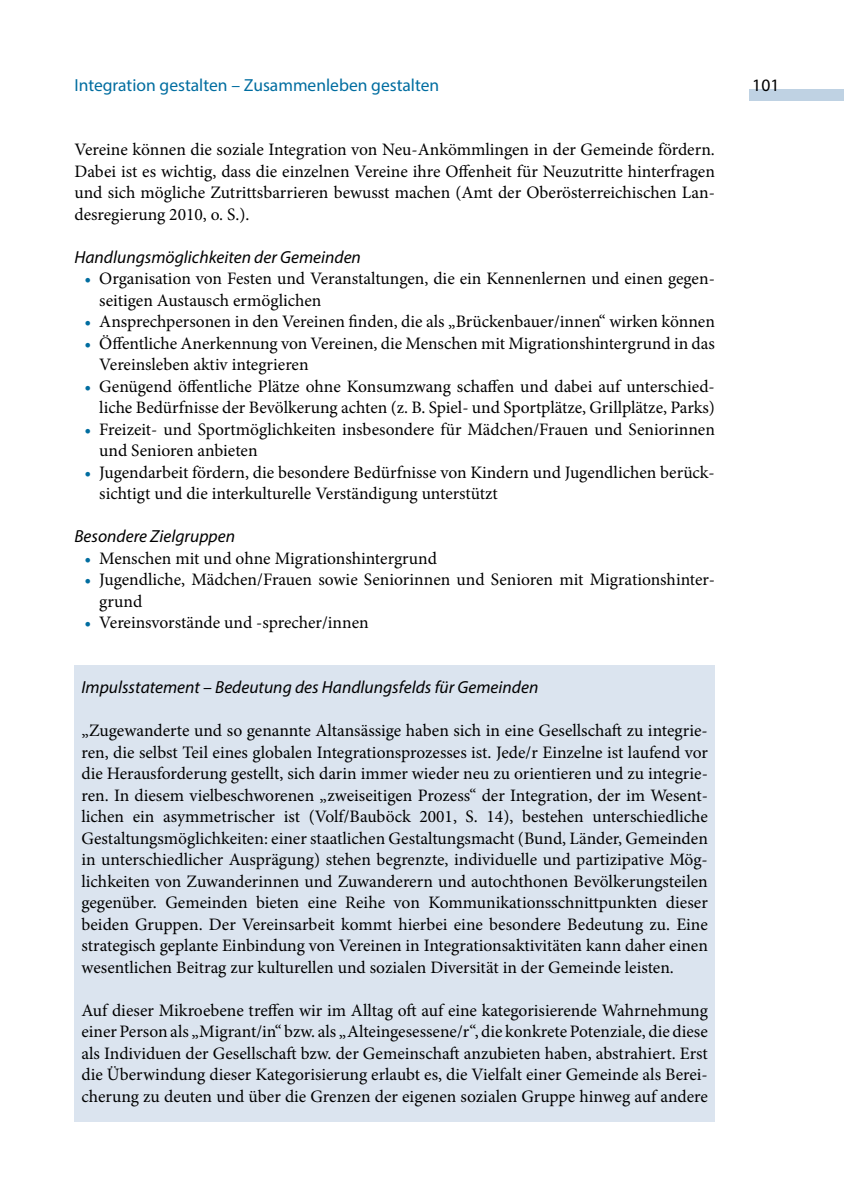
<style>
.page{position:relative;width:844px;height:1191px;background:#fff}
.page>*{position:absolute;margin:0;border:0;box-sizing:border-box;transform-origin:0 0}
.t1{font:17.5px/21.5px "Minion Pro";color:#000}
.t2{font:italic 17.5px "Myriad Pro";color:#000}
.t3{font:17.5px "Myriad Pro";color:#006da0}
.t4{font:17.5px "Myriad Pro";color:#000}
.s1{color:#006da0}
</style>
<div class="page">
<div style="left:74px;top:665px;width:640px;height:456px;background:#dbe4ef"></div>
<div style="left:749px;top:89px;width:94px;height:12px;background:#bfd2e3"></div>
<p class="t3" style="left:74px;top:74px;width:366px">Integration gestalten – Zusammenleben gestalten</p>
<p class="t4" style="left:752px;top:74px;width:29px">101</p>
<p class="t1" style="left:74px;top:139px;width:641px;text-align:justify">Vereine können die soziale Integration von Neu-Ankömmlingen in der Gemeinde fördern.<br>Dabei ist es wichtig, dass die einzelnen Vereine ihre Offenheit für Neuzutritte hinterfragen und sich mögliche Zutrittsbarrieren bewusst machen (Amt der Oberösterreichischen Lan&shy;desregierung 2010, o. S.).</p>
<p class="t2" style="left:74px;top:246px;width:288px">Handlungsmöglichkeiten der Gemeinden</p>
<p class="t1" style="left:99px;top:268px;width:617px;text-indent:-15px"><span class="s1">•</span> Organisation von Festen und Veranstaltungen, die ein Kennenlernen und einen gegen&shy;seitigen Austausch ermöglichen</p>
<p class="t1" style="left:84px;top:311px;width:632px"><span class="s1">•</span> Ansprechpersonen in den Vereinen finden, die als „Brückenbauer/innen“ wirken können</p>
<p class="t1" style="left:99px;top:333px;width:617px;text-indent:-15px"><span class="s1">•</span> Öffentliche Anerkennung von Vereinen, die Menschen mit Migrationshintergrund in das<br>Vereinsleben aktiv integrieren</p>
<p class="t1" style="left:84px;top:376px;width:632px;text-align:right"><span class="s1">•</span> Genügend öffentliche Plätze ohne Konsumzwang schaffen und dabei auf unterschied&shy;liche Bedürfnisse der Bevölkerung achten (z. B. Spiel- und Sportplätze, Grillplätze, Parks)</p>
<p class="t1" style="left:99px;top:419px;width:617px;text-indent:-15px"><span class="s1">•</span> Freizeit- und Sportmöglichkeiten insbesondere für Mädchen/Frauen und Seniorinnen und Senioren anbieten</p>
<p class="t1" style="left:99px;top:462px;width:617px;text-indent:-15px"><span class="s1">•</span> Jugendarbeit fördern, die besondere Bedürfnisse von Kindern und Jugendlichen berück&shy;sichtigt und die interkulturelle Verständigung unterstützt</p>
<p class="t2" style="left:74px;top:526px;width:162px">Besondere Zielgruppen</p>
<p class="t1" style="left:84px;top:547px;width:354px"><span class="s1">•</span> Menschen mit und ohne Migrationshintergrund</p>
<p class="t1" style="left:99px;top:569px;width:617px;text-indent:-15px"><span class="s1">•</span> Jugendliche, Mädchen/Frauen sowie Seniorinnen und Senioren mit Migrationshinter&shy;grund</p>
<p class="t1" style="left:84px;top:612px;width:286px"><span class="s1">•</span> Vereinsvorstände und -sprecher/innen</p>
<p class="t2" style="left:81px;top:676px;width:458px">Impulsstatement – Bedeutung des Handlungsfelds für Gemeinden</p>
<p class="t1" style="left:81px;top:720px;width:627px;text-align:justify">„Zugewanderte und so genannte Altansässige haben sich in eine Gesellschaft zu integrie&shy;ren, die selbst Teil eines globalen Integrationsprozesses ist. Jede/r Einzelne ist laufend vor die Herausforderung gestellt, sich darin immer wieder neu zu orientieren und zu integrie&shy;ren. In diesem vielbeschworenen „zweiseitigen Prozess“ der Integration, der im Wesent&shy;lichen ein asymmetrischer ist (Volf/Bauböck 2001, S. 14), bestehen unterschiedliche Gestaltungsmöglichkeiten: einer staatlichen Gestaltungsmacht (Bund, Länder, Gemeinden in unterschiedlicher Ausprägung) stehen begrenzte, individuelle und partizipative Mög&shy;lichkeiten von Zuwanderinnen und Zuwanderern und autochthonen Bevölkerungsteilen gegenüber. Gemeinden bieten eine Reihe von Kommunikationsschnittpunkten dieser beiden Gruppen. Der Vereinsarbeit kommt hierbei eine besondere Bedeutung zu. Eine strategisch geplante Einbindung von Vereinen in Integrationsaktivitäten kann daher einen wesentlichen Beitrag zur kulturellen und sozialen Diversität in der Gemeinde leisten.</p>
<p class="t1" style="left:81px;top:999px;width:627px;text-align:justify">Auf dieser Mikroebene treffen wir im Alltag oft auf eine kategorisierende Wahrnehmung einer Person als „Migrant/in“ bzw. als „Alteingesessene/r“, die konkrete Potenziale, die diese als Individuen der Gesellschaft bzw. der Gemeinschaft anzubieten haben, abstrahiert. Erst die Überwindung dieser Kategorisierung erlaubt es, die Vielfalt einer Gemeinde als Berei&shy;cherung zu deuten und über die Grenzen der eigenen sozialen Gruppe hinweg auf andere</p>
</div>
